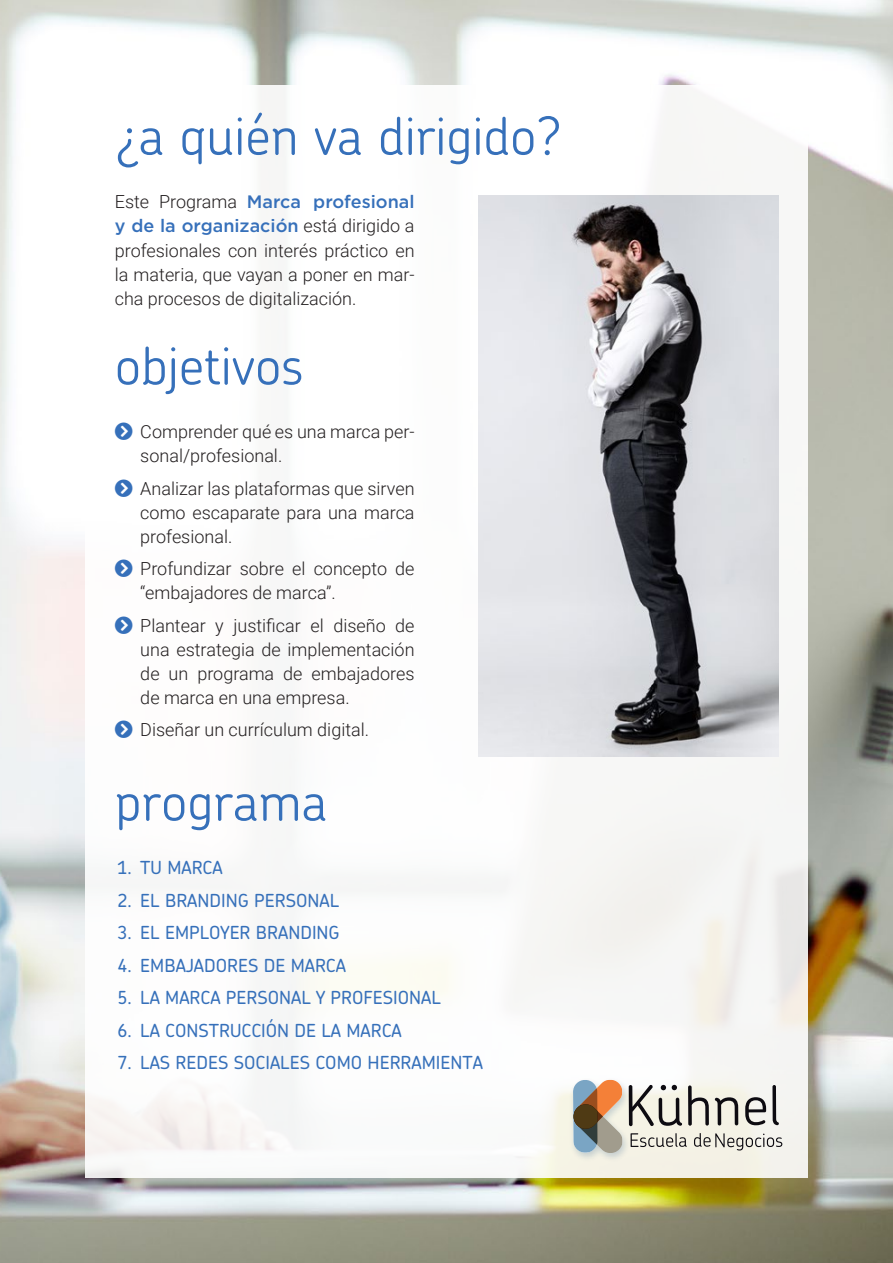
<style>
.page{position:relative;width:893px;height:1263px;background:#fff}
.page>*{position:absolute;margin:0;border:0;box-sizing:border-box;transform-origin:0 0}
.Tit_04{font:300 52.5px "Chevin";color:#3670ba}
.Txt01{font:300 18px/24px "Roboto";color:#231f20;text-align:justify}
.t1{font:500 18px "Chevin";color:#3670ba}
.s1{font-family:"Gotham";font-weight:500;color:#3670ba}
</style>
<div class="page">
<img style="left:0;top:0;width:893px;height:1263px">
<div style="left:85px;top:85px;width:723px;height:1093px;background:#fff"></div>
<img style="left:478px;top:196px;width:300px;height:561px">
<div style="left:568px;top:1076px;width:63px;height:87px;background:#003974;opacity:.2"></div>
<svg style="left:573px;top:1078px;width:209px;height:76px"></svg>
<p class="Tit_04" style="left:115px;top:102px;width:449px">¿a quién va dirigido?</p>
<p class="Txt01" style="left:115px;top:189px;width:301px">Este Programa <span class="s1">Marca profesional y de la organización</span> está dirigido a profesionales con interés práctico en la materia, que vayan a poner en mar&shy;cha procesos de digitalización.</p>
<p class="Tit_04" style="left:115px;top:332px;width:190px">objetivos</p>
<p class="Txt01" style="left:140px;top:419px;width:276px">Comprender qué es una marca per&shy;sonal/profesional.</p>
<p class="Txt01" style="left:140px;top:476px;width:276px">Analizar las plataformas que sirven como escaparate para una marca profesional.</p>
<p class="Txt01" style="left:140px;top:556px;width:276px">Profundizar sobre el concepto de “embajadores de marca”.</p>
<p class="Txt01" style="left:140px;top:613px;width:276px">Plantear y justificar el diseño de una estrategia de implementación de un programa de embajadores de marca en una empresa.</p>
<p class="Txt01" style="left:140px;top:717px;width:230px">Diseñar un currículum digital.</p>
<p class="Tit_04" style="left:115px;top:768px;width:214px">programa</p>
<p class="t1" style="left:117px;top:856px;width:107px">1. TU MARCA</p>
<p class="t1" style="left:117px;top:889px;width:223px">2. EL BRANDING PERSONAL</p>
<p class="t1" style="left:117px;top:921px;width:224px">3. EL EMPLOYER BRANDING</p>
<p class="t1" style="left:117px;top:954px;width:230px">4. EMBAJADORES DE MARCA</p>
<p class="t1" style="left:117px;top:986px;width:325px">5. LA MARCA PERSONAL Y PROFESIONAL</p>
<p class="t1" style="left:117px;top:1019px;width:286px">6. LA CONSTRUCCIÓN DE LA MARCA</p>
<p class="t1" style="left:117px;top:1051px;width:367px">7. LAS REDES SOCIALES COMO HERRAMIENTA</p>
</div>
